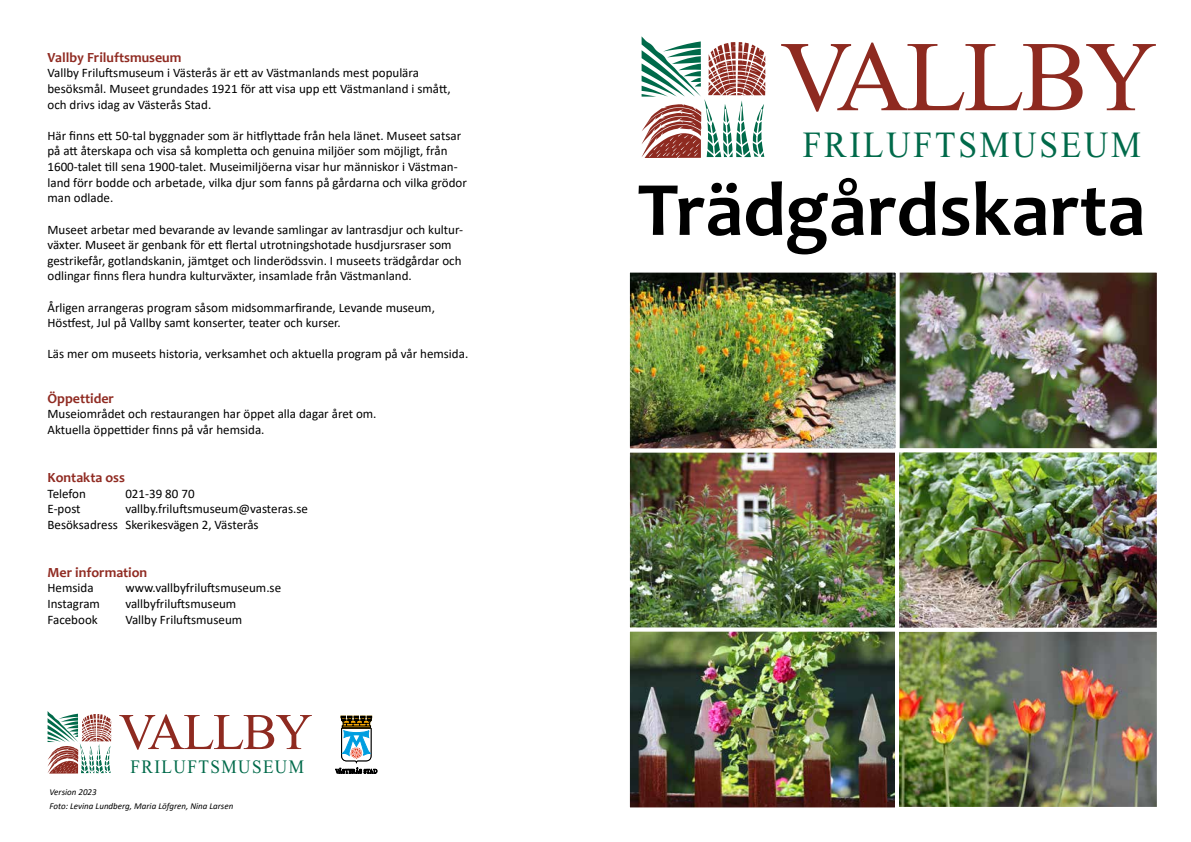
<style>
.page{position:relative;width:1191px;height:842px;background:#fff}
.page>*{position:absolute;margin:0;border:0;box-sizing:border-box;transform-origin:0 0}
.t1{font:99.8px "Times New Roman";letter-spacing:-.03em;color:#8e2a20}
.t2{font:700 77.5px "Candara";color:#000}
.t3{font:51.3px "Times New Roman";letter-spacing:-.03em;color:#8e2a20}
.t4{font:36.8px "Times New Roman";letter-spacing:.085em;color:#006a4a;scale:.91 1}
.t5{font:18.9px "Times New Roman";letter-spacing:.085em;color:#006a4a;scale:.91 1}
.t6{font:700 14px "Candara";color:#902b22}
.t7{font:13px/15.6px "Calibri";color:#000}
.t8{font:italic 9px "Calibri";color:#000}
</style>
<div class="page">
<img style="left:631px;top:274px;width:524px;height:532px">
<div style="left:626px;top:448px;width:273px;height:184px;border:4px solid #fff"></div>
<div style="left:626px;top:628px;width:273px;height:183px;border:4px solid #fff"></div>
<div style="left:895px;top:269px;width:265px;height:183px;border:4px solid #fff"></div>
<div style="left:626px;top:269px;width:273px;height:183px;border:4px solid #fff"></div>
<div style="left:895px;top:628px;width:265px;height:183px;border:4px solid #fff"></div>
<div style="left:895px;top:448px;width:265px;height:184px;border:4px solid #fff"></div>
<svg style="left:47px;top:711px;width:65px;height:63px"></svg>
<svg style="left:335px;top:716px;width:42px;height:57px"></svg>
<svg style="left:641px;top:36px;width:125px;height:122px"></svg>
<p class="t6" style="left:47px;top:49px;width:136px">Vallby Friluftsmuseum</p>
<p class="t7" style="left:47px;top:65px;width:404px">Vallby Friluftsmuseum i Västerås är ett av Västmanlands mest populära besöksmål. Museet grundades 1921 för att visa upp ett Västmanland i smått, och drivs idag av Västerås Stad.</p>
<p class="t7" style="left:47px;top:127px;width:421px">Här finns ett 50-tal byggnader som är hitflyttade från hela länet. Museet satsar på att återskapa och visa så kompletta och genuina miljöer som möjligt, från 1600-talet till sena 1900-talet. Museimiljöerna visar hur människor i Västman&shy;land förr bodde och arbetade, vilka djur som fanns på gårdarna och vilka grödor man odlade.</p>
<p class="t7" style="left:47px;top:221px;width:417px">Museet arbetar med bevarande av levande samlingar av lantrasdjur och kultur&shy;växter. Museet är genbank för ett flertal utrotningshotade husdjursraser som gestrikefår, gotlandskanin, jämtget och linderödssvin. I museets trädgårdar och odlingar finns flera hundra kulturväxter, insamlade från Västmanland.</p>
<p class="t7" style="left:47px;top:299px;width:389px">Årligen arrangeras program såsom midsommarfirande, Levande museum,<br>Höstfest, Jul på Vallby samt konserter, teater och kurser.</p>
<p class="t7" style="left:47px;top:346px;width:422px">Läs mer om museets historia, verksamhet och aktuella program på vår hemsida.</p>
<p class="t6" style="left:47px;top:389px;width:68px">Öppettider</p>
<p class="t7" style="left:47px;top:406px;width:330px">Museiområdet och restaurangen har öppet alla dagar året om.<br>Aktuella öppettider finns på vår hemsida.</p>
<p class="t6" style="left:47px;top:469px;width:79px">Kontakta oss</p>
<p class="t7" style="left:47px;top:485px;width:40px">Telefon</p>
<p class="t7" style="left:125px;top:485px;width:71px">021-39 80 70</p>
<p class="t7" style="left:47px;top:501px;width:35px">E-post</p>
<p class="t7" style="left:47px;top:501px;width:262px;text-indent:78px">vallby.friluftsmuseum@vasteras.se<br>Besöksadress Skerikesvägen 2, Västerås</p>
<p class="t6" style="left:47px;top:563px;width:101px">Mer information</p>
<p class="t7" style="left:47px;top:580px;width:48px">Hemsida</p>
<p class="t7" style="left:125px;top:580px;width:157px">www.vallbyfriluftsmuseum.se</p>
<p class="t7" style="left:47px;top:596px;width:54px">Instagram</p>
<p class="t7" style="left:125px;top:596px;width:112px">vallbyfriluftsmuseum</p>
<p class="t7" style="left:47px;top:611px;width:52px">Facebook</p>
<p class="t7" style="left:125px;top:611px;width:118px">Vallby Friluftsmuseum</p>
<p class="t8" style="left:50px;top:785px;width:49px">Version 2023</p>
<h3 class="t3" style="left:119px;top:701px;width:195px">VALLBY</h3>
<h3 class="t5" style="left:130px;top:755px;width:192px">FRILUFTSMUSEUM</h3>
<p class="t8" style="left:50px;top:799px;width:185px">Foto: Levina Lundberg, Maria Löfgren, Nina Larsen</p>
<h1 class="t1" style="left:780px;top:17px;width:378px">VALLBY</h1>
<h3 class="t4" style="left:802px;top:122px;width:373px">FRILUFTSMUSEUM</h3>
<h2 class="t2" style="left:637px;top:161px;width:509px">Trädgårdskarta</h2>
</div>
